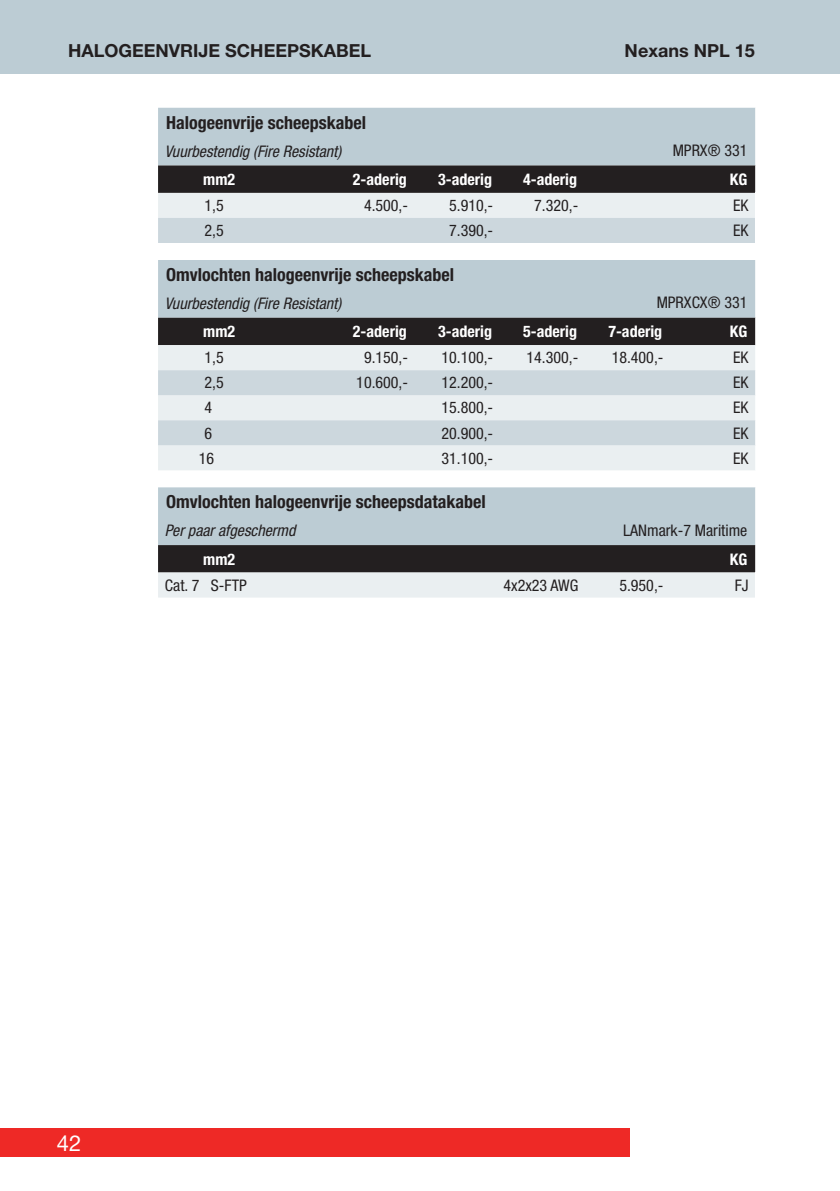
<style>
.page{position:relative;width:840px;height:1191px;background:#fff}
.page>*{position:absolute;margin:0;border:0;box-sizing:border-box;transform-origin:0 0}
.t1{font:22px "Helvetica Neue LT Std";color:#fff}
.koptekst{font:700 condensed 18px "Helvetica Neue LT Std";color:#231f20}
.kopregel_links{font:700 18px "Helvetica Neue LT Std";color:#231f20}
.kopregel_rechts{font:700 18px "Helvetica Neue LT Std";color:#231f20}
.body_rijen{font:condensed 16px "Helvetica Neue LT Std";color:#231f20}
.body_tekst_italic_8p{font:italic condensed 16px "Helvetica Neue LT Std";color:#231f20}
.kolomtitel_rij{font:700 condensed 16px "Helvetica Neue LT Std";color:#fff}
.toc_indexering{font:condensed 16px "Helvetica Neue LT Std";color:#231f20}
</style>
<div class="page">
<div style="left:0;top:0;width:839px;height:74px;background:#bcccd4"></div>
<div style="left:0;top:1128px;width:629px;height:29px;background:#ee2926"></div>
<svg style="left:158px;top:108px;width:598px;height:135px;background:#a8b1b6"></svg>
<div style="left:755px;top:218px;width:22px;height:25px;background:#fff"></div>
<svg style="left:158px;top:260px;width:598px;height:210px;background:#bcc4c9"></svg>
<svg style="left:158px;top:597px;width:597px;height:1px"></svg>
<svg style="left:158px;top:487px;width:598px;height:110px;background:#a0a9ae"></svg>
<div style="left:755px;top:572px;width:22px;height:25px;background:#fff"></div>
<p class="kopregel_links" style="left:68px;top:39px;width:304px">HALOGEENVRIJE SCHEEPSKABEL</p>
<p class="kopregel_rechts" style="left:624px;top:39px;width:132px">Nexans NPL 15</p>
<p class="koptekst" style="left:166px;top:111px;width:201px">Halogeenvrije scheepskabel</p>
<p class="body_tekst_italic_8p" style="left:165px;top:142px;width:178px">Vuurbestendig (Fire Resistant)</p>
<p class="toc_indexering" style="left:672px;top:141px;width:76px">MPRX® 331</p>
<p class="kolomtitel_rij" style="left:203px;top:169px;width:33px">mm2</p>
<p class="kolomtitel_rij" style="left:353px;top:169px;width:55px">2-aderig</p>
<p class="kolomtitel_rij" style="left:438px;top:169px;width:55px">3-aderig</p>
<p class="kolomtitel_rij" style="left:523px;top:169px;width:55px">4-aderig</p>
<p class="kolomtitel_rij" style="left:729px;top:169px;width:19px">KG</p>
<p class="body_rijen" style="left:204px;top:196px;width:21px">1,5</p>
<p class="body_rijen" style="left:364px;top:196px;width:46px">4.500,-</p>
<p class="body_rijen" style="left:449px;top:196px;width:46px">5.910,-</p>
<p class="body_rijen" style="left:534px;top:196px;width:46px">7.320,-</p>
<p class="body_rijen" style="left:732px;top:196px;width:17px">EK</p>
<p class="body_rijen" style="left:204px;top:221px;width:21px">2,5</p>
<p class="body_rijen" style="left:449px;top:221px;width:46px">7.390,-</p>
<p class="body_rijen" style="left:732px;top:221px;width:17px">EK</p>
<p class="koptekst" style="left:166px;top:263px;width:289px">Omvlochten halogeenvrije scheepskabel</p>
<p class="body_tekst_italic_8p" style="left:165px;top:294px;width:178px">Vuurbestendig (Fire Resistant)</p>
<p class="toc_indexering" style="left:656px;top:293px;width:92px">MPRXCX® 331</p>
<p class="kolomtitel_rij" style="left:203px;top:322px;width:33px">mm2</p>
<p class="kolomtitel_rij" style="left:353px;top:322px;width:55px">2-aderig</p>
<p class="kolomtitel_rij" style="left:438px;top:322px;width:55px">3-aderig</p>
<p class="kolomtitel_rij" style="left:523px;top:322px;width:55px">5-aderig</p>
<p class="kolomtitel_rij" style="left:608px;top:322px;width:55px">7-aderig</p>
<p class="kolomtitel_rij" style="left:729px;top:322px;width:19px">KG</p>
<p class="body_rijen" style="left:204px;top:348px;width:21px">1,5</p>
<p class="body_rijen" style="left:364px;top:348px;width:46px">9.150,-</p>
<p class="body_rijen" style="left:441px;top:348px;width:53px">10.100,-</p>
<p class="body_rijen" style="left:526px;top:348px;width:53px">14.300,-</p>
<p class="body_rijen" style="left:611px;top:348px;width:53px">18.400,-</p>
<p class="body_rijen" style="left:732px;top:348px;width:17px">EK</p>
<p class="body_rijen" style="left:204px;top:373px;width:21px">2,5</p>
<p class="body_rijen" style="left:356px;top:373px;width:53px">10.600,-</p>
<p class="body_rijen" style="left:441px;top:373px;width:53px">12.200,-</p>
<p class="body_rijen" style="left:732px;top:373px;width:17px">EK</p>
<p class="body_rijen" style="left:204px;top:398px;width:9px">4</p>
<p class="body_rijen" style="left:441px;top:398px;width:53px">15.800,-</p>
<p class="body_rijen" style="left:732px;top:398px;width:17px">EK</p>
<p class="body_rijen" style="left:204px;top:423px;width:9px">6</p>
<p class="body_rijen" style="left:441px;top:423px;width:53px">20.900,-</p>
<p class="body_rijen" style="left:732px;top:423px;width:17px">EK</p>
<p class="body_rijen" style="left:199px;top:448px;width:17px">16</p>
<p class="body_rijen" style="left:441px;top:448px;width:53px">31.100,-</p>
<p class="body_rijen" style="left:732px;top:448px;width:17px">EK</p>
<p class="koptekst" style="left:166px;top:491px;width:321px">Omvlochten halogeenvrije scheepsdatakabel</p>
<p class="body_tekst_italic_8p" style="left:165px;top:521px;width:132px">Per paar afgeschermd</p>
<p class="toc_indexering" style="left:623px;top:521px;width:126px">LANmark-7 Maritime</p>
<p class="kolomtitel_rij" style="left:203px;top:549px;width:33px">mm2</p>
<p class="kolomtitel_rij" style="left:729px;top:549px;width:19px">KG</p>
<p class="body_rijen" style="left:165px;top:576px;width:83px">Cat. 7 S-FTP</p>
<p class="body_rijen" style="left:503px;top:576px;width:76px">4x2x23 AWG</p>
<p class="body_rijen" style="left:619px;top:576px;width:46px">5.950,-</p>
<p class="body_rijen" style="left:734px;top:576px;width:15px">FJ</p>
<p class="t1" style="left:57px;top:1129px;width:26px">42</p>
</div>
